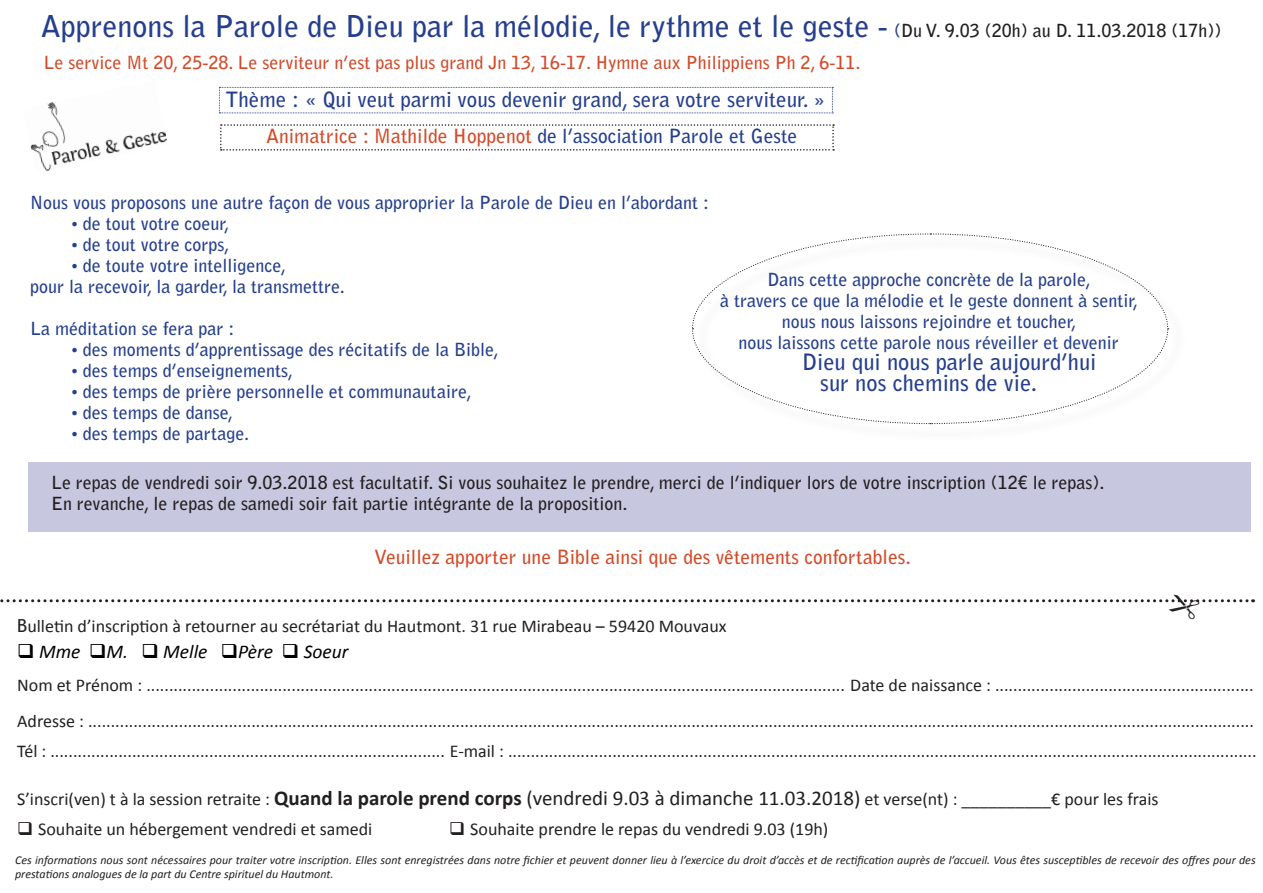
<style>
.page{position:relative;width:1263px;height:893px;background:#fff}
.page>*{position:absolute;margin:0;border:0;box-sizing:border-box;transform-origin:0 0}
.t1{font:700 30px "Bell Gothic Std";color:#253f8e}
.t2{font:700 22.5px "Bell Gothic Std";color:#253f8e}
.t3{font:700 21px "Bell Gothic Std";color:#253f8e}
.t4{font:700 19.5px "Bell Gothic Std";color:#d34b2a}
.t5{font:700 19.5px "Bell Gothic Std";color:#253f8e}
.t6{font:italic 19.5px "Calibri";color:#000}
.t7{font:18px "Calibri";color:#231f20}
.t8{font:700 18px "Bell Gothic Std";color:#253f8e}
.t9{font:700 18px "Bell Gothic Std";color:#231f20}
.t10{font:700 18px "Bell Gothic Std";color:#d34b2a}
.t11{font:italic 12px/14.4px "Calibri";color:#231f20}
.s1{font-size:18px}
.s2{font-size:18px;color:#231f20}
.s3{color:#d34b2a}
.s4{font-family:"Times New Roman";font-weight:400}
.s5{font-family:"Trebuchet MS"}
.s6{font-weight:700;font-size:21px}
.s7{font-size:21px}
</style>
<div class="page">
<img style="left:30px;top:102px;width:137px;height:69px">
<svg style="left:692px;top:233px;width:477px;height:192px"></svg>
<svg style="left:220px;top:124px;width:614px;height:27px"></svg>
<div style="left:28px;top:462px;width:1222px;height:69px;background:#c7c7e0"></div>
<svg style="left:219px;top:87px;width:614px;height:27px"></svg>
<svg style="left:0;top:599px;width:1253px;height:4px"></svg>
<p class="t1" style="left:41px;top:8px;width:1182px">Apprenons la Parole de Dieu par la mélodie, le rythme et le geste - <span class="s1">(</span><span class="s2">Du V. 9.03 (20h) au D. 11.03.2018 (17h))</span></p>
<p class="t10" style="left:44px;top:52px;width:818px">Le service Mt 20, 25-28. Le serviteur n’est pas plus grand Jn 13, 16-17. Hymne aux Philippiens Ph 2, 6-11.</p>
<p class="t3" style="left:226px;top:87px;width:601px">Thème : « Qui veut parmi vous devenir grand, sera votre serviteur. »</p>
<p class="t5" style="left:266px;top:125px;width:533px"><span class="s3">Animatrice : Mathilde Hoppenot</span> de l’association Parole et Geste</p>
<p class="t8" style="left:30px;top:191px;width:680px">Nous vous proposons une autre façon de vous approprier la Parole de Dieu en l’abordant :</p>
<p class="t8" style="left:72px;top:212px;width:159px"><span class="s4">•</span> de tout votre coeur,</p>
<p class="t8" style="left:72px;top:233px;width:160px"><span class="s4">•</span> de tout votre corps,</p>
<p class="t8" style="left:72px;top:254px;width:216px"><span class="s4">•</span> de toute votre intelligence,</p>
<p class="t8" style="left:30px;top:275px;width:316px">pour la recevoir, la garder, la transmettre.</p>
<p class="t8" style="left:30px;top:317px;width:206px">La méditation se fera par :</p>
<p class="t8" style="left:72px;top:338px;width:429px"><span class="s4">•</span> des moments d’apprentissage des récitatifs de la Bible,</p>
<p class="t8" style="left:72px;top:359px;width:223px"><span class="s4">•</span> des temps d’enseignements,</p>
<p class="t8" style="left:72px;top:380px;width:402px"><span class="s4">•</span> des temps de prière personnelle et communautaire,</p>
<p class="t8" style="left:72px;top:401px;width:163px"><span class="s4">•</span> des temps de danse,</p>
<p class="t8" style="left:72px;top:422px;width:179px"><span class="s4">•</span> des temps de partage.</p>
<p class="t8" style="left:767px;top:268px;width:325px">Dans cette approche concrète de la parole,</p>
<p class="t8" style="left:720px;top:289px;width:419px">à travers ce que la mélodie et le geste donnent à sentir,</p>
<p class="t8" style="left:782px;top:310px;width:296px">nous nous laissons rejoindre et toucher,</p>
<p class="t8" style="left:738px;top:331px;width:382px">nous laissons cette parole nous réveiller et devenir</p>
<p class="t2" style="left:802px;top:348px;width:296px">Dieu qui nous parle aujourd’hui</p>
<p class="t2" style="left:820px;top:369px;width:218px">sur nos chemins de vie.</p>
<p class="t9" style="left:51px;top:472px;width:1055px">Le repas de vendredi soir 9.03.2018 est facultatif. Si vous souhaitez le prendre, merci de l’indiquer lors de votre inscription (12€ le repas).</p>
<p class="t9" style="left:51px;top:493px;width:578px">En revanche, le repas de samedi soir fait partie intégrante de la proposition.</p>
<p class="t4" style="left:374px;top:545px;width:538px">Veuillez apporter une Bible ainsi que des vêtements confortables.</p>
<p class="t7" style="left:17px;top:615px;width:711px"><span class="s5">B</span>ulletin d’inscription à retourner au secrétariat du Hautmont. 31 rue Mirabeau – 59420 Mouvaux</p>
<p class="t6" style="left:17px;top:638px;width:333px">❑ Mme ❑M. ❑ Melle ❑Père ❑ Soeur</p>
<p class="t7" style="left:17px;top:673px;width:1238px">Nom et Prénom : .......................................................................................................................................................... Date de naissance : .........................................................</p>
<p class="t7" style="left:17px;top:709px;width:1238px">Adresse : .................................................................................................................................................................................................................................................................</p>
<p class="t7" style="left:17px;top:739px;width:1241px">Tél : ....................................................................................... E-mail : .....................................................................................................................................................................</p>
<p class="t7" style="left:17px;top:788px;width:1143px">S’inscri(ven) t à la session retraite : <span class="s6">Quand la parole prend corps</span> <span class="s7">(vendredi 9.03 à dimanche 11.03.2018)</span> et verse(nt) : __________€ pour les frais</p>
<p class="t7" style="left:17px;top:818px;width:357px">❑ Souhaite un hébergement vendredi et samedi</p>
<p class="t7" style="left:449px;top:818px;width:381px">❑ Souhaite prendre le repas du vendredi 9.03 (19h)</p>
<p class="t11" style="left:15px;top:852px;width:1242px">Ces informations nous sont nécessaires pour traiter votre inscription. Elles sont enregistrées dans notre fichier et peuvent donner lieu à l’exercice du droit d’accès et de rectification auprès de l’accueil. Vous êtes susceptibles de recevoir des offres pour des prestations analogues de la part du Centre spirituel du Hautmont.</p>
</div>
